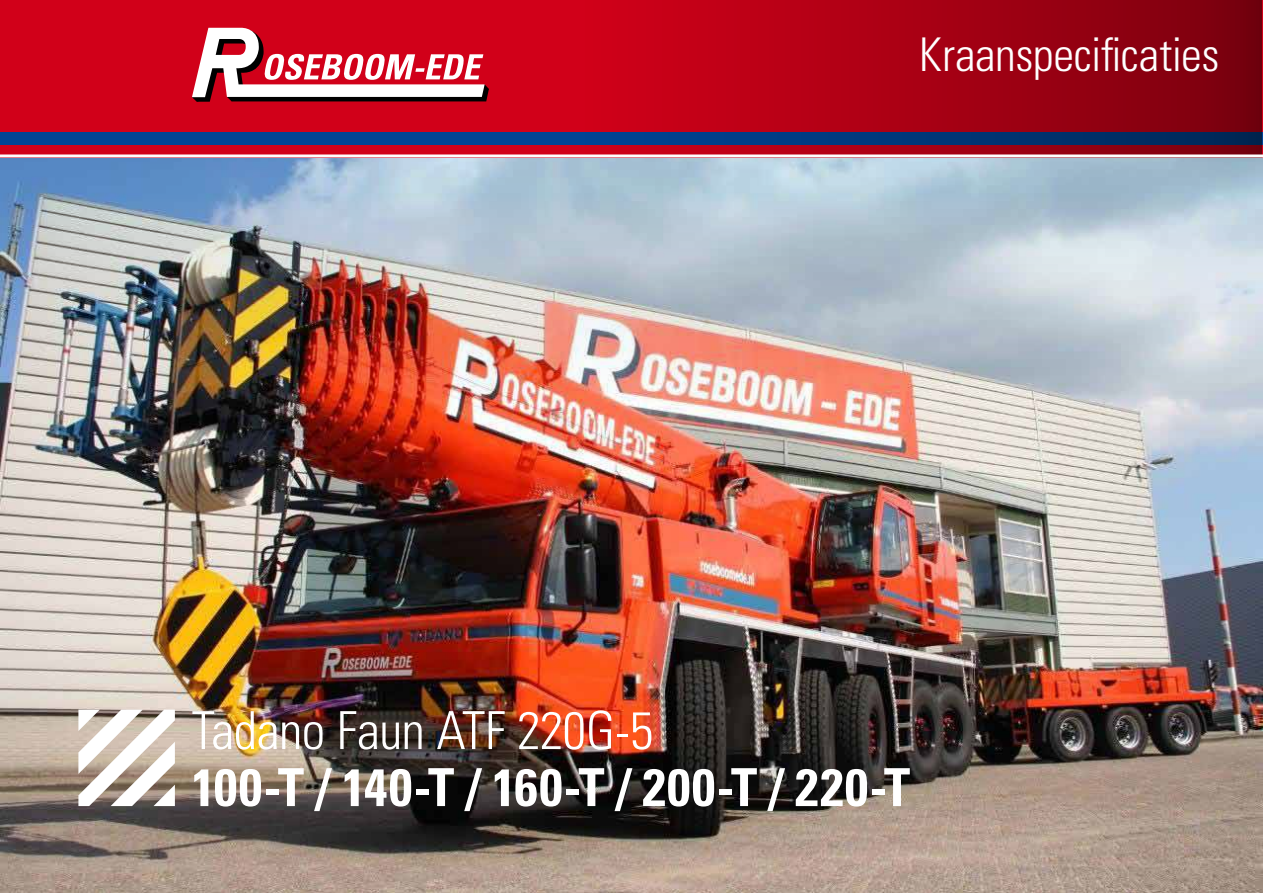
<style>
.page{position:relative;width:1263px;height:893px;background:#fff}
.page>*{position:absolute;margin:0;border:0;box-sizing:border-box;transform-origin:0 0}
.t1{font:700 condensed 52.5px "Univers";letter-spacing:.025em;color:#fff}
.t2{font:300 condensed 52.5px "Univers";letter-spacing:-.015em;color:#fff}
.t3{font:300 condensed 46.5px "Univers";letter-spacing:-.01em;color:#fff}
</style>
<div class="page">
<img style="left:0;top:398px;width:1263px;height:495px">
<img style="left:0;top:157px;width:1263px;height:241px">
<div style="left:0;top:0;width:1263px;height:157px;background:#d10019"></div>
<div style="left:0;top:132px;width:1263px;height:13px;background:#004494"></div>
<svg style="left:673px;top:0;width:588px;height:154px"></svg>
<svg style="left:192px;top:27px;width:297px;height:75px"></svg>
<hr style="left:0;top:154px;width:1263px;height:3px;background:#fff">
<svg style="left:78px;top:710px;width:97px;height:96px"></svg>
<p class="t3" style="left:919px;top:27px;width:302px">Kraanspecificaties</p>
<p class="t2" style="left:192px;top:699px;width:463px">Tadano Faun ATF 220G-5</p>
<p class="t1" style="left:192px;top:755px;width:720px">100-T / 140-T / 160-T / 200-T / 220-T</p>
</div>
